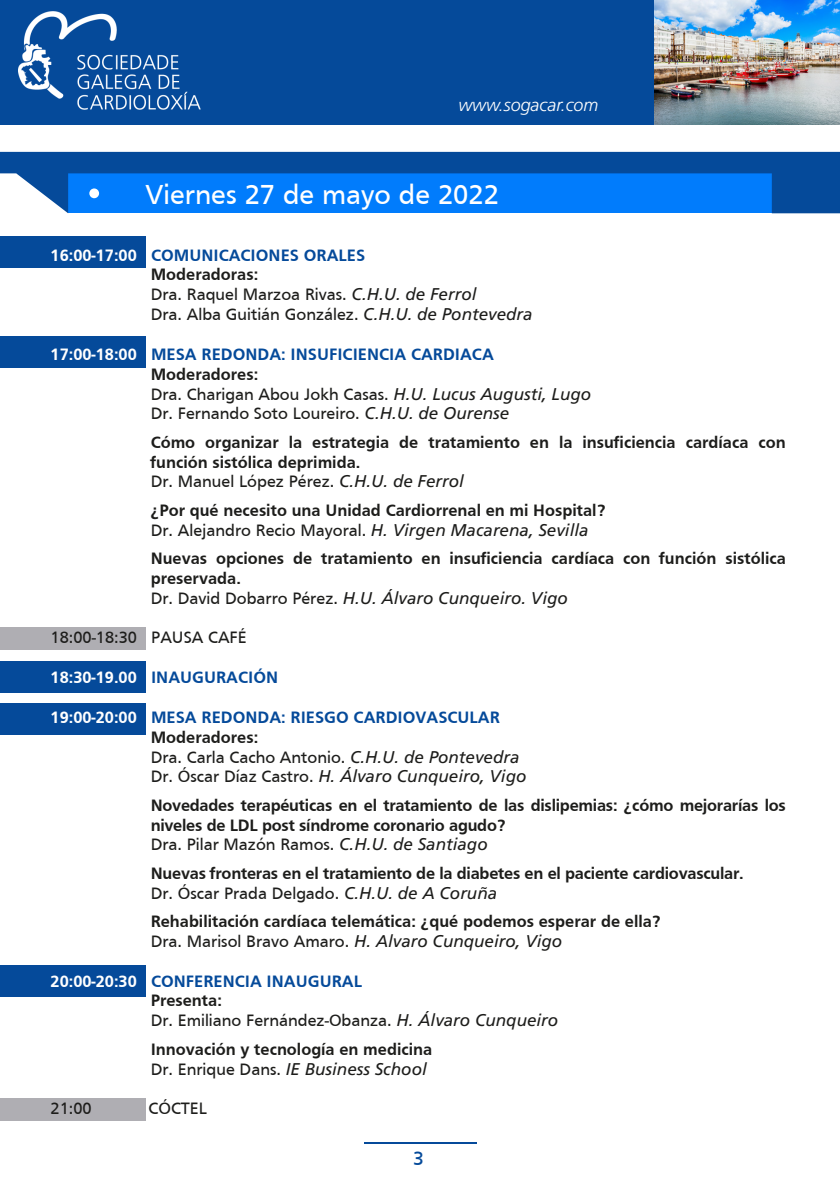
<style>
.page{position:relative;width:840px;height:1191px;background:#fff}
.page>*{position:absolute;margin:0;border:0;box-sizing:border-box;transform-origin:0 0}
.t1{font:28.4px "Frutiger";color:#fff}
.t2{font:20px "Frutiger";color:#054a9a}
.t3{font:italic 300 17.8px "Frutiger LT Std";color:#fff}
.t4{font:700 17px/19.8px "Frutiger";color:#1d1d1b}
.t5{font:17px/19.8px "Frutiger";color:#1d1d1b}
.t6{font:700 17px "Frutiger";color:#054a9a}
.s1{font-weight:700;color:#fff}
.s2{font-weight:700;color:#054a9a}
.s3{font-weight:700}
.s4{font-style:italic}
.s5{font-weight:400}
.s6{font-weight:400;font-style:italic}
.s7{color:#fff}
</style>
<div class="page">
<svg style="left:0;top:152px;width:839px;height:61px;background:#0a6ad2"></svg>
<div style="left:0;top:236px;width:145px;height:31px;background:#054a9a"></div>
<div style="left:0;top:336px;width:145px;height:31px;background:#054a9a"></div>
<div style="left:0;top:661px;width:145px;height:31px;background:#054a9a"></div>
<div style="left:0;top:703px;width:145px;height:32px;background:#054a9a"></div>
<div style="left:0;top:965px;width:145px;height:31px;background:#054a9a"></div>
<div style="left:0;top:627px;width:145px;height:23px;background:#afaeb3"></div>
<div style="left:0;top:1098px;width:145px;height:23px;background:#afaeb3"></div>
<hr style="left:364px;top:1142px;width:112px;height:2px;background:#054a9a">
<div style="left:89px;top:188px;width:10px;height:10px;background:#fff;border-radius:50%"></div>
<div style="left:0;top:0;width:839px;height:125px;background:#054a9a"></div>
<img style="left:654px;top:0;width:185px;height:125px">
<img style="left:19px;top:11px;width:181px;height:98px">
<p class="t3" style="left:458px;top:94px;width:141px">www.sogacar.com</p>
<h1 class="t1" style="left:145px;top:183px;width:355px">Viernes 27 de mayo de 2022</h1>
<p class="t5" style="left:151px;top:246px;width:383px;text-indent:-100px"><span class="s1">16:00-17:00</span> <span class="s2">COMUNICACIONES ORALES<br></span><span class="s3">Moderadoras:<br></span>Dra. Raquel Marzoa Rivas. <span class="s4">C.H.U. de Ferrol<br></span>Dra. Alba Guitián González. <span class="s4">C.H.U. de Pontevedra</span></p>
<p class="t5" style="left:151px;top:346px;width:442px;text-indent:-100px"><span class="s1">17:00-18:00</span> <span class="s2">MESA REDONDA: INSUFICIENCIA CARDIACA </span><span class="s3">Moderadores:<br></span>Dra. Charigan Abou Jokh Casas. <span class="s4">H.U. Lucus Augusti, Lugo </span>Dr. Fernando Soto Loureiro. <span class="s4">C.H.U. de Ourense</span></p>
<p class="t4" style="left:151px;top:433px;width:636px">Cómo organizar la estrategia de tratamiento en la insuficiencia cardíaca con función sistólica deprimida.<br><span class="s5">Dr. Manuel López Pérez.</span> <span class="s6">C.H.U. de Ferrol</span></p>
<p class="t4" style="left:151px;top:501px;width:456px">¿Por qué necesito una Unidad Cardiorrenal en mi Hospital?<br><span class="s5">Dr. Alejandro Recio Mayoral.</span> <span class="s6">H. Virgen Macarena, Sevilla</span></p>
<p class="t4" style="left:151px;top:550px;width:636px">Nuevas opciones de tratamiento en insuficiencia cardíaca con función sistólica preservada.<br><span class="s5">Dr. David Dobarro Pérez.</span> <span class="s6">H.U. Álvaro Cunqueiro. Vigo</span></p>
<p class="t5" style="left:51px;top:629px;width:198px">18:00-18:30 PAUSA CAFÉ</p>
<p class="t6" style="left:51px;top:671px;width:229px"><span class="s7">18:30-19.00</span> INAUGURACIÓN</p>
<p class="t5" style="left:151px;top:708px;width:377px;text-indent:-100px"><span class="s1">19:00-20:00</span> <span class="s2">MESA REDONDA: RIESGO CARDIOVASCULAR </span><span class="s3">Moderadores:<br></span>Dra. Carla Cacho Antonio. <span class="s4">C.H.U. de Pontevedra </span>Dr. Óscar Díaz Castro. <span class="s4">H. Álvaro Cunqueiro, Vigo</span></p>
<p class="t4" style="left:151px;top:796px;width:636px">Novedades terapéuticas en el tratamiento de las dislipemias: ¿cómo mejorarías los niveles de LDL post síndrome coronario agudo?<br><span class="s5">Dra. Pilar Mazón Ramos.</span> <span class="s6">C.H.U. de Santiago</span></p>
<p class="t4" style="left:151px;top:864px;width:594px">Nuevas fronteras en el tratamiento de la diabetes en el paciente cardiovascular.<br><span class="s5">Dr. Óscar Prada Delgado.</span> <span class="s6">C.H.U. de A Coruña</span></p>
<p class="t4" style="left:151px;top:913px;width:511px">Rehabilitación cardíaca telemática: ¿qué podemos esperar de ella?<br><span class="s5">Dra. Marisol Bravo Amaro.</span> <span class="s6">H. Alvaro Cunqueiro, Vigo</span></p>
<p class="t5" style="left:151px;top:972px;width:409px;text-indent:-100px"><span class="s1">20:00-20:30</span> <span class="s2">CONFERENCIA INAUGURAL<br></span><span class="s3">Presenta:<br></span>Dr. Emiliano Fernández-Obanza. <span class="s4">H. Álvaro Cunqueiro</span></p>
<p class="t4" style="left:151px;top:1040px;width:283px">Innovación y tecnología en medicina<br><span class="s5">Dr. Enrique Dans.</span> <span class="s6">IE Business School</span></p>
<p class="t5" style="left:51px;top:1100px;width:43px">21:00</p>
<p class="t5" style="left:148px;top:1100px;width:60px">CÓCTEL</p>
<p class="t2" style="left:413px;top:1150px;width:12px">3</p>
</div>
